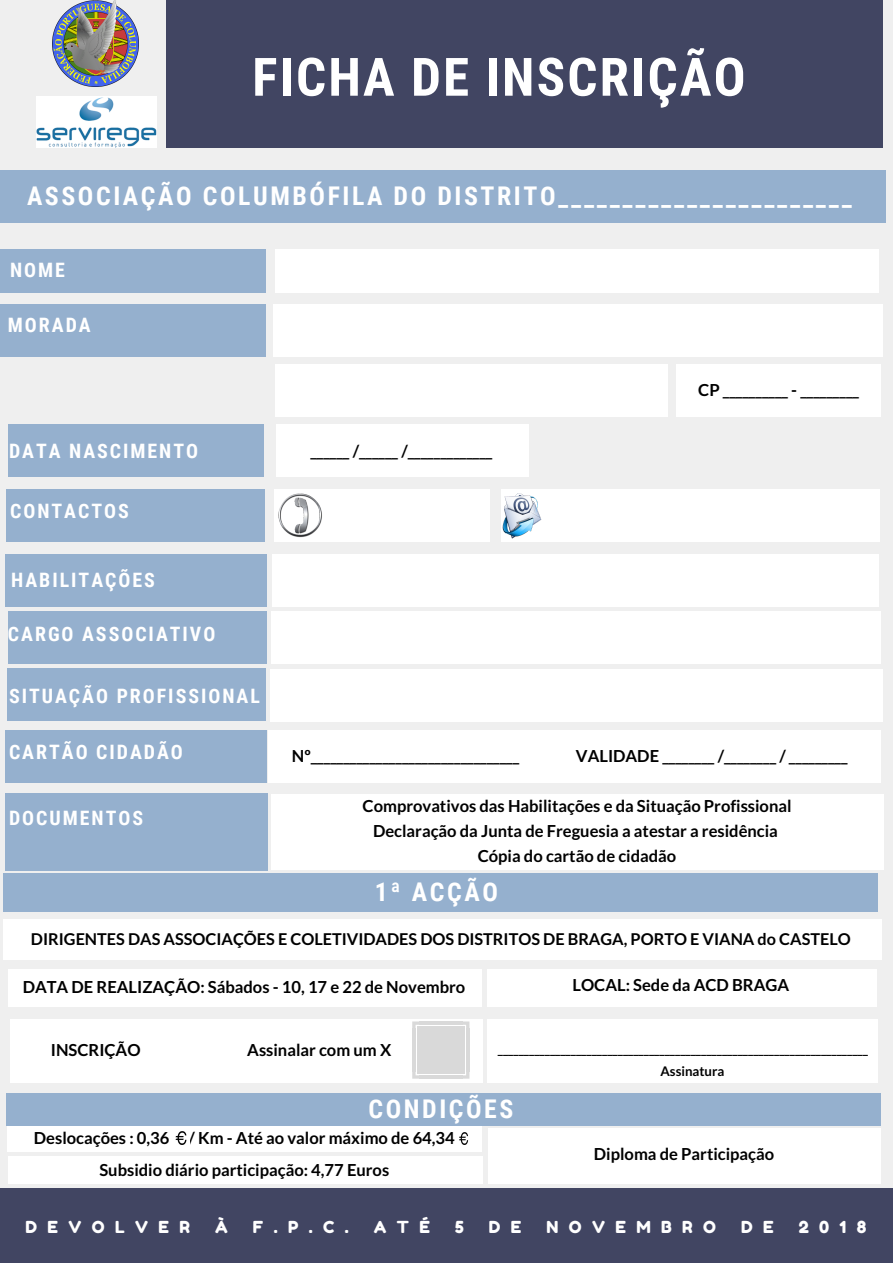
<style>
.page{position:relative;width:893px;height:1263px;background:#efefef}
.page>*{position:absolute;margin:0;border:0;box-sizing:border-box;transform-origin:0 0}
.t1{font:700 52.95px "Roboto Condensed";letter-spacing:.04em;color:#fff}
.t2{font:700 25.8px "Roboto Condensed";letter-spacing:.1em;color:#fff}
.t3{font:700 19.8px "Roboto Condensed";letter-spacing:.1em;color:#fff}
.t4{font:700 16.5px/24.8px "Lato";color:#000;text-align:center}
.t5{font:16.5px "Fredoka One";letter-spacing:.63em;color:#fff}
.t6{font:700 16.2px "Lato";color:#000}
.t7{font:700 13.2px "Lato";color:#000}
</style>
<div class="page">
<div style="left:0;top:1188px;width:893px;height:75px;background:#414562"></div>
<div style="left:167px;top:0;width:716px;height:147px;background:#414562"></div>
<div style="left:3px;top:874px;width:875px;height:38px;background:#95b0ce"></div>
<div style="left:0;top:249px;width:266px;height:44px;background:#95b0ce"></div>
<div style="left:0;top:304px;width:266px;height:53px;background:#95b0ce"></div>
<div style="left:0;top:170px;width:886px;height:53px;background:#95b0ce"></div>
<div style="left:8px;top:424px;width:255px;height:53px;background:#95b0ce"></div>
<div style="left:6px;top:489px;width:259px;height:53px;background:#95b0ce"></div>
<div style="left:6px;top:554px;width:261px;height:53px;background:#95b0ce"></div>
<div style="left:8px;top:611px;width:259px;height:53px;background:#95b0ce"></div>
<img style="left:53px;top:0;width:85px;height:87px">
<div style="left:275px;top:249px;width:603px;height:44px;background:#fff"></div>
<div style="left:274px;top:304px;width:609px;height:53px;background:#fff"></div>
<div style="left:275px;top:364px;width:393px;height:53px;background:#fff"></div>
<div style="left:676px;top:364px;width:204px;height:53px;background:#fff"></div>
<div style="left:276px;top:424px;width:252px;height:53px;background:#fff"></div>
<div style="left:275px;top:489px;width:215px;height:53px;background:#fff"></div>
<div style="left:501px;top:489px;width:378px;height:53px;background:#fff"></div>
<img style="left:274px;top:489px;width:48px;height:53px">
<img style="left:502px;top:493px;width:40px;height:45px">
<div style="left:272px;top:554px;width:607px;height:53px;background:#fff"></div>
<div style="left:271px;top:611px;width:609px;height:53px;background:#fff"></div>
<div style="left:6px;top:730px;width:261px;height:53px;background:#95b0ce"></div>
<div style="left:268px;top:730px;width:612px;height:53px;background:#fff"></div>
<div style="left:3px;top:919px;width:879px;height:40px;background:#fff"></div>
<div style="left:8px;top:969px;width:474px;height:38px;background:#fff"></div>
<div style="left:10px;top:1019px;width:473px;height:63px;background:#fff"></div>
<div style="left:488px;top:1019px;width:390px;height:63px;background:#fff"></div>
<div style="left:7px;top:1125px;width:475px;height:27px;background:#fff"></div>
<div style="left:488px;top:1128px;width:392px;height:55px;background:#fff"></div>
<div style="left:419px;top:1028px;width:44px;height:44px;background:#d9d9d9"></div>
<svg style="left:462px;top:1071px;width:7px;height:8px"></svg>
<hr style="left:412px;top:1028px;width:4px;height:44px;background:#d9d9d9">
<hr style="left:417px;top:1028px;width:2px;height:44px;background:#d9d9d9">
<svg style="left:412px;top:1072px;width:7px;height:7px"></svg>
<hr style="left:466px;top:1028px;width:3px;height:44px;background:#d9d9d9">
<hr style="left:462px;top:1028px;width:2px;height:44px;background:#d9d9d9">
<hr style="left:419px;top:1075px;width:44px;height:4px;background:#d9d9d9">
<hr style="left:419px;top:1071px;width:44px;height:2px;background:#d9d9d9">
<svg style="left:463px;top:1021px;width:6px;height:7px"></svg>
<svg style="left:412px;top:1021px;width:7px;height:7px"></svg>
<hr style="left:419px;top:1021px;width:44px;height:4px;background:#d9d9d9">
<hr style="left:419px;top:1026px;width:44px;height:2px;background:#d9d9d9">
<div style="left:7px;top:668px;width:259px;height:53px;background:#95b0ce"></div>
<div style="left:270px;top:669px;width:613px;height:53px;background:#fff"></div>
<div style="left:488px;top:969px;width:389px;height:38px;background:#fff"></div>
<div style="left:6px;top:793px;width:262px;height:77px;background:#95b0ce"></div>
<div style="left:271px;top:794px;width:613px;height:75px;background:#fff"></div>
<div style="left:6px;top:1093px;width:874px;height:33px;background:#95b0ce"></div>
<div style="left:8px;top:1156px;width:475px;height:27px;background:#fff"></div>
<img style="left:36px;top:97px;width:121px;height:50px">
<img style="left:459px;top:1133px;width:10px;height:11px">
<img style="left:175px;top:1132px;width:12px;height:12px">
<h1 class="t1" style="left:252px;top:47px;width:495px">FICHA DE INSCRIÇÃO</h1>
<h2 class="t2" style="left:27px;top:181px;width:826px">ASSOCIAÇÃO COLUMBÓFILA DO DISTRITO_______________________</h2>
<p class="t3" style="left:10px;top:259px;width:56px">NOME</p>
<p class="t3" style="left:8px;top:314px;width:84px">MORADA</p>
<p class="t3" style="left:9px;top:440px;width:191px">DATA NASCIMENTO</p>
<p class="t3" style="left:10px;top:500px;width:120px">CONTACTOS</p>
<p class="t3" style="left:11px;top:568px;width:145px">HABILITAÇÕES</p>
<p class="t3" style="left:8px;top:622px;width:209px">CARGO ASSOCIATIVO</p>
<p class="t3" style="left:9px;top:684px;width:252px">SITUAÇÃO PROFISSIONAL</p>
<p class="t3" style="left:9px;top:741px;width:175px">CARTÃO CIDADÃO</p>
<p class="t3" style="left:9px;top:807px;width:136px">DOCUMENTOS</p>
<p class="t4" style="left:310px;top:438px;width:184px">______ /______ /_____________</p>
<p class="t4" style="left:698px;top:378px;width:162px">CP __________ - _________</p>
<p class="t4" style="left:292px;top:744px;width:229px">Nº________________________________</p>
<p class="t4" style="left:576px;top:744px;width:273px">VALIDADE ________ /________ / _________</p>
<p class="t4" style="left:363px;top:793px;width:430px">Comprovativos das Habilitações e da Situação Profissional<br>Declaração da Junta de Freguesia a atestar a residência<br>Cópia do cartão de cidadão</p>
<h2 class="t2" style="left:375px;top:877px;width:124px">1ª ACÇÃO</h2>
<p class="t6" style="left:31px;top:929px;width:821px">DIRIGENTES DAS ASSOCIAÇÕES E COLETIVIDADES DOS DISTRITOS DE BRAGA, PORTO E VIANA do CASTELO</p>
<p class="t4" style="left:23px;top:974px;width:444px">DATA DE REALIZAÇÃO: Sábados - 10, 17 e 22 de Novembro</p>
<p class="t4" style="left:572px;top:972px;width:218px">LOCAL: Sede da ACD BRAGA</p>
<p class="t4" style="left:51px;top:1037px;width:91px">INSCRIÇÃO</p>
<p class="t4" style="left:247px;top:1037px;width:145px">Assinalar com um X</p>
<p class="t7" style="left:498px;top:1041px;width:372px">_______________________________________________________________________</p>
<h2 class="t2" style="left:368px;top:1094px;width:147px">CONDIÇÕES</h2>
<p class="t4" style="left:99px;top:1157px;width:291px">Subsidio diário participação: 4,77 Euros</p>
<p class="t7" style="left:660px;top:1063px;width:65px">Assinatura</p>
<p class="t4" style="left:34px;top:1125px;width:422px">Deslocações : 0,36 / Km - Até ao valor máximo de 64,34</p>
<p class="t4" style="left:594px;top:1141px;width:182px">Diploma de Participação</p>
<p class="t5" style="left:25px;top:1217px;width:166px">DEVOLVER</p>
<p class="t5" style="left:215px;top:1217px;width:14px">À</p>
<p class="t5" style="left:253px;top:1217px;width:98px">F.P.C.</p>
<p class="t5" style="left:374px;top:1217px;width:58px">ATÉ</p>
<p class="t5" style="left:455px;top:1217px;width:10px">5</p>
<p class="t5" style="left:489px;top:1217px;width:34px">D E</p>
<p class="t5" style="left:546px;top:1217px;width:171px">NOVEMBRO</p>
<p class="t5" style="left:741px;top:1217px;width:34px">D E</p>
<p class="t5" style="left:799px;top:1217px;width:69px">2018</p>
</div>
